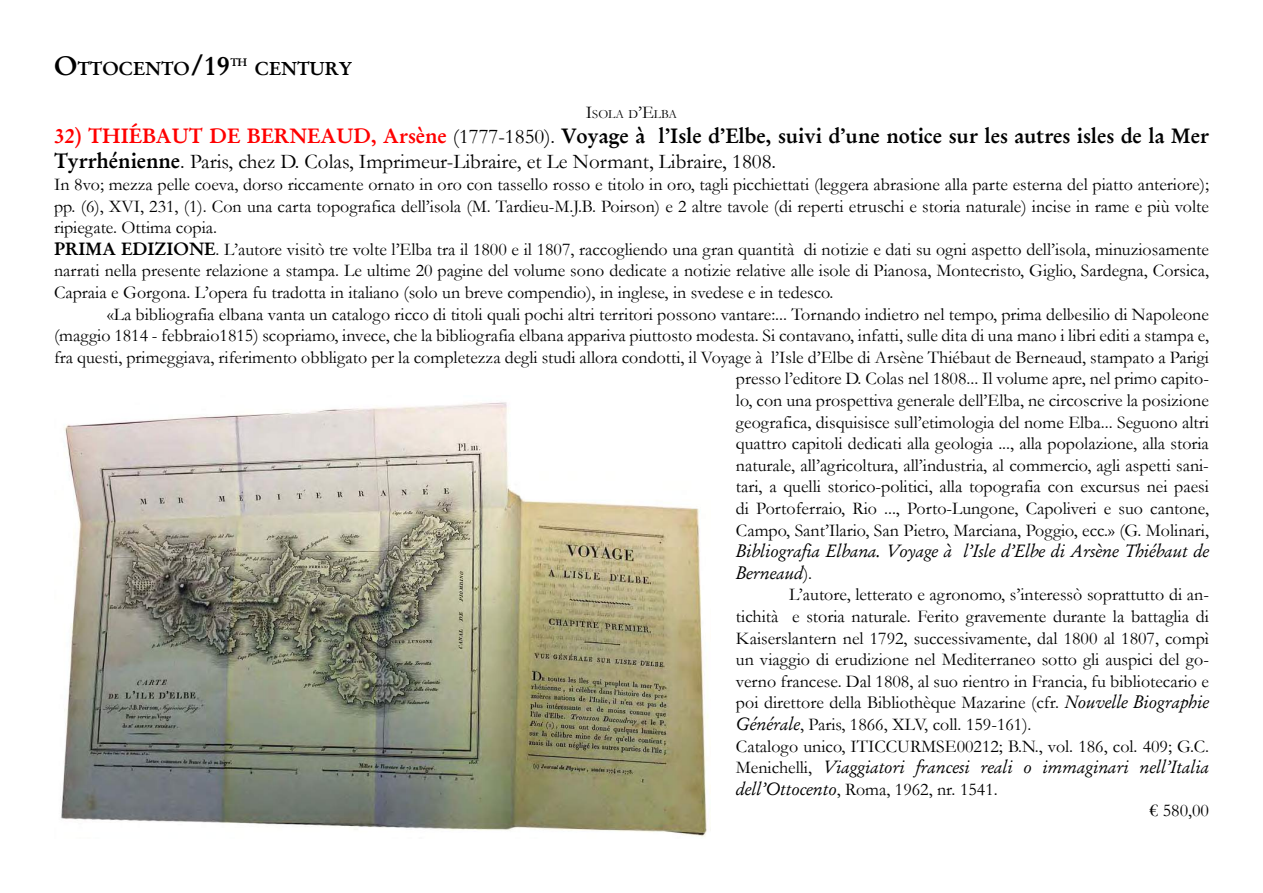
<style>
.page{position:relative;width:1263px;height:893px;background:#fff}
.page>*{position:absolute;margin:0;border:0;box-sizing:border-box;transform-origin:0 0}
.t1{font:21px "Garamond Halbfett";color:#000}
.t2{font:21px "Garamond";color:#000}
.t3{font:18.9px "Garamond Halbfett";color:#000}
.t4{font:18px/21.6px "Garamond";color:#000}
.t5{font:18px/21.6px "Garamond Kursiv";color:#000}
.t6{font:12.6px "Garamond";color:#000}
.t7{font:10.95px "Garamond Halbfett";color:#000}
.s1{font-size:27px}
.s2{font-size:18px}
.s3{color:#f00}
.s4{font-family:"Garamond"}
.s5{font-family:"Garamond Halbfett"}
.s6{font-family:"Garamond Kursiv"}
</style>
<div class="page">
<img style="left:61px;top:402px;width:647px;height:435px">
<p class="t3" style="left:54px;top:57px;width:178px"><span class="s1">O</span>TTOCENTO<span class="s1">/19</span></p>
<p class="t7" style="left:230px;top:55px;width:19px">TH</p>
<p class="t3" style="left:255px;top:57px;width:99px">CENTURY</p>
<p class="t6" style="left:586px;top:106px;width:93px"><span class="s2">I</span>SOLA D<span class="s2">’E</span>LBA</p>
<p class="t1" style="left:54px;top:123px;width:1156px"><span class="s3">32) THIÉBAUT DE BERNEAUD, Arsène</span> <span class="s4">(1777-1850).</span> Voyage à l’Isle d’Elbe, suivi d’une notice sur les autres isles de la Mer</p>
<p class="t2" style="left:54px;top:149px;width:724px"><span class="s5">Tyrrhénienne</span>. Paris, chez D. Colas, Imprimeur-Libraire, et Le Normant, Libraire, 1808.</p>
<p class="t4" style="left:54px;top:173px;width:1156px">In 8vo; mezza pelle coeva, dorso riccamente ornato in oro con tassello rosso e titolo in oro, tagli picchiettati (leggera abrasione alla parte esterna del piatto anteriore); pp. (6), XVI, 231, (1). Con una carta topografica dell’isola (M. Tardieu-M.J.B. Poirson) e 2 altre tavole (di reperti etruschi e storia naturale) incise in rame e più volte ripiegate. Ottima copia.<br><span class="s5">PRIMA EDIZIONE</span>. L’autore visitò tre volte l’Elba tra il 1800 e il 1807, raccogliendo una gran quantità di notizie e dati su ogni aspetto dell’isola, minuziosamente narrati nella presente relazione a stampa. Le ultime 20 pagine del volume sono dedicate a notizie relative alle isole di Pianosa, Montecristo, Giglio, Sardegna, Corsica, Capraia e Gorgona. L’opera fu tradotta in italiano (solo un breve compendio), in inglese, in svedese e in tedesco.</p>
<p class="t4" style="left:54px;top:303px;width:1156px;text-align:right">«La bibliografia elbana vanta un catalogo ricco di titoli quali pochi altri territori possono vantare:... Tornando indietro nel tempo, prima dell›esilio di Napoleone (maggio 1814 - febbraio1815) scopriamo, invece, che la bibliografia elbana appariva piuttosto modesta. Si contavano, infatti, sulle dita di una mano i libri editi a stampa e, fra questi, primeggiava, riferimento obbligato per la completezza degli studi allora condotti, il Voyage à l’Isle d’Elbe di Arsène Thiébaut de Berneaud, stampato a Parigi presso l’editore D. Colas nel 1808... Il volume apre, nel primo capito-<br>lo, con una prospettiva generale dell’Elba, ne circoscrive la posizione<br>geografica, disquisisce sull’etimologia del nome Elba... Seguono altri<br>quattro capitoli dedicati alla geologia ..., alla popolazione, alla storia<br>naturale, all’agricoltura, all’industria, al commercio, agli aspetti sani-<br>tari, a quelli storico-politici, alla topografia con excursus nei paesi<br>di Portoferraio, Rio ..., Porto-Lungone, Capoliveri e suo cantone,<br>Campo, Sant’Ilario, San Pietro, Marciana, Poggio, ecc.» (G. Molinari,</p>
<p class="t5" style="left:736px;top:540px;width:474px">Bibliografia Elbana. Voyage à l’Isle d’Elbe di Arsène Thiébaut de<br>Berneaud<span class="s4">).</span></p>
<p class="t4" style="left:736px;top:584px;width:474px;text-indent:53px">L’autore, letterato e agronomo, s’interessò soprattutto di an&shy;tichità e storia naturale. Ferito gravemente durante la battaglia di Kaiserslantern nel 1792, successivamente, dal 1800 al 1807, compì un viaggio di erudizione nel Mediterraneo sotto gli auspici del go&shy;verno francese. Dal 1808, al suo rientro in Francia, fu bibliotecario e poi direttore della Bibliothèque Mazarine (cfr. <span class="s6">Nouvelle Biographie Générale</span>, Paris, 1866, XLV, coll. 159-161).<br>Catalogo unico, ITICCURMSE00212; B.N., vol. 186, col. 409; G.C.</p>
<p class="t5" style="left:736px;top:756px;width:474px"><span class="s4">Menichelli,</span> Viaggiatori francesi reali o immaginari nell’Italia</p>
<p class="t4" style="left:736px;top:778px;width:263px"><span class="s6">dell’Ottocento</span>, Roma, 1962, nr. 1541.</p>
<p class="t4" style="left:1150px;top:800px;width:61px">€ 580,00</p>
</div>
